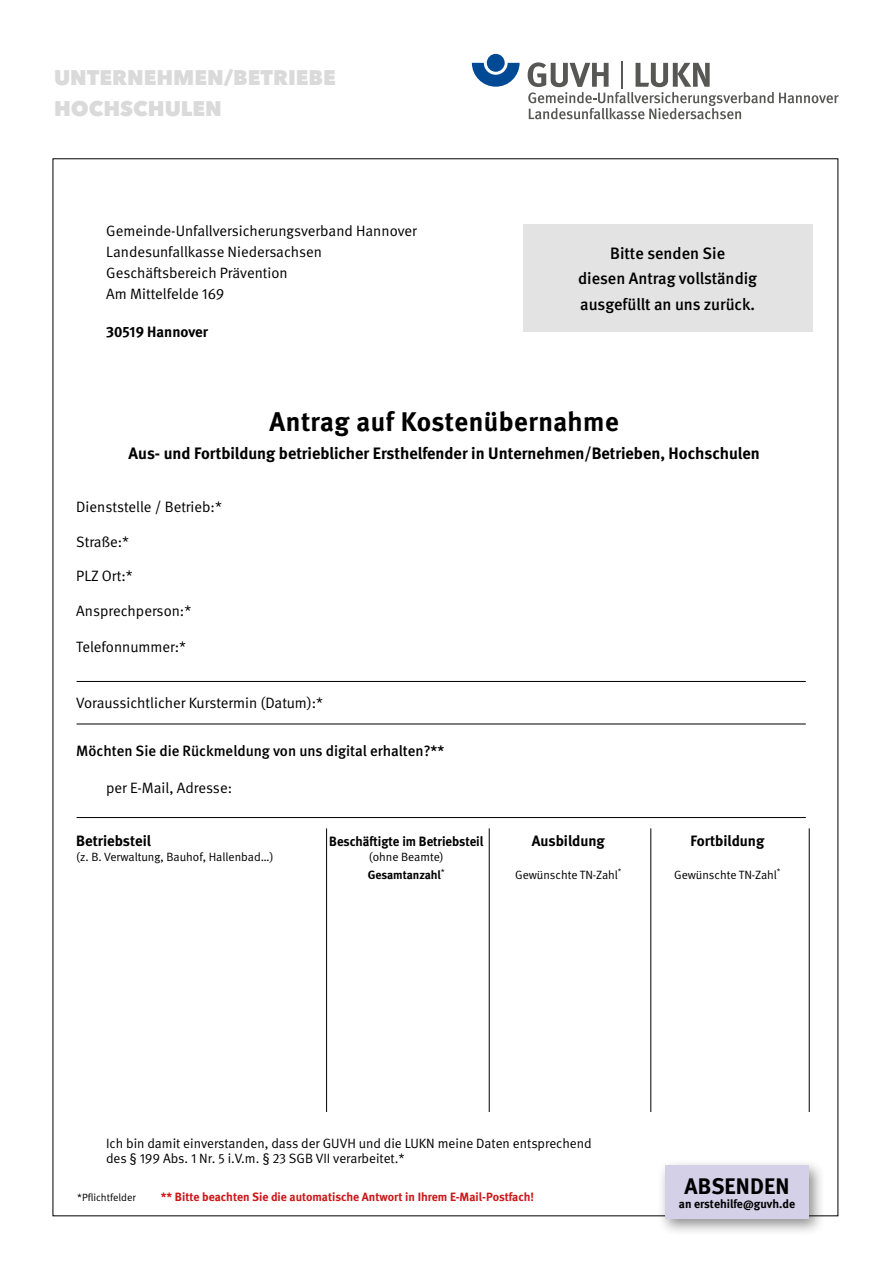
<style>
.page{position:relative;width:893px;height:1263px;background:#fff}
.page>*{position:absolute;margin:0;border:0;box-sizing:border-box;transform-origin:0 0}
.t1{font:700 27px "DGUV Meta";letter-spacing:.02em;color:#000}
.t2{font:700 22.5px "DGUV Meta";letter-spacing:.01em;color:#000}
.t3{font:800 21px "Avenir Next LT Pro";color:#dadada}
.t4{font:700 16.5px "DGUV Meta";color:#000}
.t5{font:500 16.5px/25.5px "DGUV Meta";color:#000;text-align:center}
.t6{font:15px "DGUV Meta";color:#000}
.t7{font:500 15px "DGUV Meta";color:#000}
.t8{font:700 15px "DGUV Meta";color:#000}
.t9{font:13.5px/15px "DGUV Meta";color:#000}
.t10{font:700 13.5px "DGUV Meta";color:#000;scale:.96 1}
.t11{font:12px "DGUV Meta";color:#000}
.t12{font:700 12px "DGUV Meta";color:#cd1719}
.t13{font:700 12px "DGUV Meta";color:#000}
.t14{font:10.5px "DGUV Meta";color:#000}
</style>
<div class="page">
<svg style="left:472px;top:63px;width:48px;height:24px"></svg>
<div style="left:487px;top:54px;width:18px;height:18px;background:#004994;border-radius:50%"></div>
<svg style="left:528px;top:61px;width:311px;height:58px"></svg>
<hr style="left:77px;top:681px;width:729px;height:1px;background:#000">
<hr style="left:77px;top:817px;width:729px;height:1px;background:#000">
<hr style="left:489px;top:828px;width:1px;height:284px;background:#000">
<hr style="left:809px;top:828px;width:1px;height:284px;background:#000">
<hr style="left:651px;top:828px;width:1px;height:284px;background:#000">
<hr style="left:326px;top:828px;width:1px;height:284px;background:#000">
<div style="left:657px;top:1158px;width:169px;height:78px;background:#000;opacity:.44"></div>
<div style="left:665px;top:1165px;width:144px;height:54px;background:#d3d0e7"></div>
<div style="left:523px;top:224px;width:289px;height:108px;background:#e3e3e3"></div>
<hr style="left:77px;top:724px;width:729px;height:1px;background:#000">
<p class="t3" style="left:54px;top:65px;width:283px">UNTERNEHMEN/BETRIEBE</p>
<p class="t3" style="left:54px;top:96px;width:169px">HOCHSCHULEN</p>
<p class="t6" style="left:106px;top:222px;width:312px">Gemeinde-Unfallversicherungsverband Hannover</p>
<p class="t6" style="left:106px;top:243px;width:217px">Landesunfallkasse Niedersachsen</p>
<p class="t6" style="left:106px;top:264px;width:183px">Geschäftsbereich Prävention</p>
<p class="t6" style="left:106px;top:285px;width:119px">Am Mittelfelde 169</p>
<p class="t8" style="left:106px;top:322px;width:103px">30519 Hannover</p>
<p class="t5" style="left:578px;top:241px;width:181px">Bitte senden Sie<br>diesen Antrag vollständig ausgefüllt an uns zurück.</p>
<p class="t1" style="left:270px;top:405px;width:351px">Antrag auf Kostenübernahme</p>
<p class="t4" style="left:129px;top:444px;width:633px">Aus- und Fortbildung betrieblicher Ersthelfender in Unternehmen/Betrieben, Hochschulen</p>
<p class="t6" style="left:76px;top:498px;width:147px">Dienststelle / Betrieb:*</p>
<p class="t6" style="left:76px;top:533px;width:54px">Straße:*</p>
<p class="t6" style="left:76px;top:567px;width:58px">PLZ Ort:*</p>
<p class="t6" style="left:76px;top:602px;width:116px">Ansprechperson:*</p>
<p class="t6" style="left:76px;top:638px;width:111px">Telefonnummer:*</p>
<p class="t6" style="left:76px;top:694px;width:248px">Voraussichtlicher Kurstermin (Datum):*</p>
<p class="t7" style="left:76px;top:742px;width:369px">Möchten Sie die Rückmeldung von uns digital erhalten?**</p>
<p class="t6" style="left:106px;top:779px;width:128px">per E-Mail, Adresse:</p>
<p class="t8" style="left:76px;top:832px;width:76px">Betriebsteil</p>
<p class="t10" style="left:329px;top:833px;width:162px">Beschäftigte im Betriebsteil</p>
<p class="t8" style="left:532px;top:832px;width:74px">Ausbildung</p>
<p class="t8" style="left:690px;top:832px;width:75px">Fortbildung</p>
<p class="t11" style="left:76px;top:849px;width:199px">(z. B. Verwaltung, Bauhof, Hallenbad…)</p>
<p class="t11" style="left:369px;top:849px;width:76px">(ohne Beamte)</p>
<p class="t13" style="left:368px;top:867px;width:79px">Gesamtanzahl<sup>*</sup></p>
<p class="t11" style="left:515px;top:867px;width:108px">Gewünschte TN-Zahl<sup>*</sup></p>
<p class="t11" style="left:674px;top:867px;width:108px">Gewünschte TN-Zahl<sup>*</sup></p>
<p class="t9" style="left:106px;top:1136px;width:487px">Ich bin damit einverstanden, dass der GUVH und die LUKN meine Daten entsprechend des § 199 Abs. 1 Nr. 5 i.V.m. § 23 SGB VII verarbeitet.*</p>
<p class="t14" style="left:77px;top:1192px;width:60px">*Pflichtfelder</p>
<p class="t12" style="left:161px;top:1190px;width:375px">** Bitte beachten Sie die automatische Antwort in Ihrem E-Mail-Postfach!</p>
<p class="t2" style="left:684px;top:1172px;width:107px">ABSENDEN</p>
<p class="t13" style="left:679px;top:1197px;width:118px">an erstehilfe@guvh.de</p>
</div>
